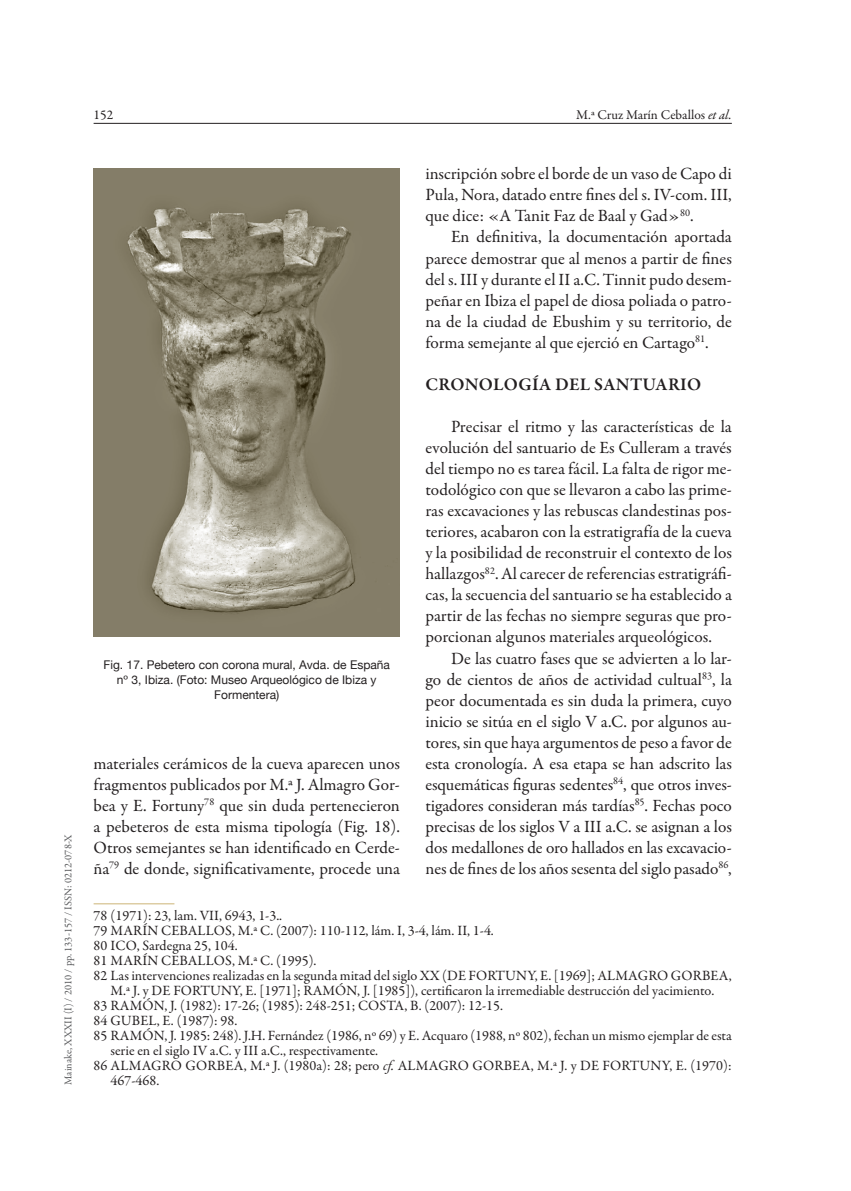
<style>
.page{position:relative;width:851px;height:1191px;background:#fff}
.page>*{position:absolute;margin:0;border:0;box-sizing:border-box;transform-origin:0 0}
.t1{font:600 18px "Garamond Premr Pro";letter-spacing:.015em;color:#231f20}
.t2{font:17.25px/21px "Garamond Premr Pro";letter-spacing:-.005em;color:#231f20;text-align:justify}
.t3{font:14.25px "Garamond Premr Pro";color:#231f20}
.t4{font:13.5px "Garamond Premr Pro";color:#231f20}
.t5{font:12px/15px "Helvetica Neue";color:#231f20;text-align:center}
.t6{font:10.5px "Garamond Premr Pro";color:#57585a}
.s1{font-style:italic}
</style>
<div class="page">
<hr style="left:94px;top:123px;width:637px;height:1px;background:#231f20">
<img style="left:94px;top:168px;width:306px;height:468px">
<hr style="left:94px;top:903px;width:80px;height:1px;background:#ccb576">
<p class="t6" style="left:62px;top:1084px;width:252px;rotate:-90deg">Mainake, XXXII (I) / 2010 / pp. 133-157 / ISSN: 0212-078-X</p>
<p class="t4" style="left:94px;top:107px;width:21px">152</p>
<p class="t4" style="left:576px;top:107px;width:157px">M.ª Cruz Marín Ceballos <span class="s1">et al.</span></p>
<p class="t5" style="left:103px;top:657px;width:288px">Fig. 17. Pebetero con corona mural, Avda. de España nº 3, Ibiza. (Foto: Museo Arqueológico de Ibiza y<br>Formentera)</p>
<p class="t2" style="left:94px;top:753px;width:308px">materiales cerámicos de la cueva aparecen unos fragmentos publicados por M.ª J. Almagro Gor&shy;bea y E. Fortuny<sup>78</sup> que sin duda pertenecieron a pebeteros de esta misma tipología (Fig. 18).<br>Otros semejantes se han identificado en Cerde&shy;ña<sup>79</sup> de donde, significativamente, procede una</p>
<p class="t2" style="left:425px;top:164px;width:308px">inscripción sobre el borde de un vaso de Capo di Pula, Nora, datado entre fines del s. IV-com. III, que dice: «A Tanit Faz de Baal y Gad»<sup>80</sup>.</p>
<p class="t2" style="left:425px;top:227px;width:308px;text-indent:26px">En definitiva, la documentación aportada parece demostrar que al menos a partir de fines del s. III y durante el II a.C. Tinnit pudo desem&shy;peñar en Ibiza el papel de diosa poliada o patro&shy;na de la ciudad de Ebushim y su territorio, de forma semejante al que ejerció en Cartago<sup>81</sup>.</p>
<p class="t1" style="left:425px;top:373px;width:277px">CRONOLOGÍA DEL SANTUARIO</p>
<p class="t2" style="left:425px;top:416px;width:308px;text-indent:26px">Precisar el ritmo y las características de la evolución del santuario de Es Culleram a través del tiempo no es tarea fácil. La falta de rigor me&shy;todológico con que se llevaron a cabo las prime&shy;ras excavaciones y las rebuscas clandestinas pos&shy;teriores, acabaron con la estratigrafía de la cueva y la posibilidad de reconstruir el contexto de los hallazgos<sup>82</sup>. Al carecer de referencias estratigráfi&shy;cas, la secuencia del santuario se ha establecido a partir de las fechas no siempre seguras que pro&shy;porcionan algunos materiales arqueológicos.</p>
<p class="t2" style="left:425px;top:648px;width:308px;text-indent:26px">De las cuatro fases que se advierten a lo lar&shy;go de cientos de años de actividad cultual<sup>83</sup>, la peor documentada es sin duda la primera, cuyo inicio se sitúa en el siglo V a.C. por algunos au&shy;tores, sin que haya argumentos de peso a favor de esta cronología. A esa etapa se han adscrito las esquemáticas figuras sedentes<sup>84</sup>, que otros inves&shy;tigadores consideran más tardías<sup>85</sup>. Fechas poco precisas de los siglos V a III a.C. se asignan a los dos medallones de oro hallados en las excavacio&shy;nes de fines de los años sesenta del siglo pasado<sup>86</sup>,</p>
<p class="t3" style="left:94px;top:906px;width:190px">78 (1971): 23, lam. VII, 6943, 1-3..</p>
<p class="t3" style="left:94px;top:921px;width:402px">79 MARÍN CEBALLOS, M.ª C. (2007): 110-112, lám. I, 3-4, lám. II, 1-4.</p>
<p class="t3" style="left:94px;top:936px;width:145px">80 ICO, Sardegna 25, 104.</p>
<p class="t3" style="left:94px;top:951px;width:224px">81 MARÍN CEBALLOS, M.ª C. (1995).</p>
<p class="t3" style="left:94px;top:966px;width:639px">82 Las intervenciones realizadas en la segunda mitad del siglo XX (DE FORTUNY, E. [1969]; ALMAGRO GORBEA,</p>
<p class="t3" style="left:111px;top:981px;width:605px">M.ª J. y DE FORTUNY, E. [1971]; RAMÓN, J. [1985]), certificaron la irremediable destrucción del yacimiento.</p>
<p class="t3" style="left:94px;top:996px;width:411px">83 RAMÓN, J. (1982): 17-26; (1985): 248-251; COSTA, B. (2007): 12-15.</p>
<p class="t3" style="left:94px;top:1011px;width:145px">84 GUBEL, E. (1987): 98.</p>
<p class="t3" style="left:94px;top:1026px;width:639px">85 RAMÓN, J. 1985: 248). J.H. Fernández (1986, nº 69) y E. Acquaro (1988, nº 802), fechan un mismo ejemplar de esta</p>
<p class="t3" style="left:111px;top:1041px;width:269px">serie en el siglo IV a.C. y III a.C., respectivamente.</p>
<p class="t3" style="left:94px;top:1056px;width:639px">86 ALMAGRO GORBEA, M.ª J. (1980a): 28; pero <span class="s1">cf.</span> ALMAGRO GORBEA, M.ª J. y DE FORTUNY, E. (1970):</p>
<p class="t3" style="left:111px;top:1071px;width:50px">467-468.</p>
</div>
